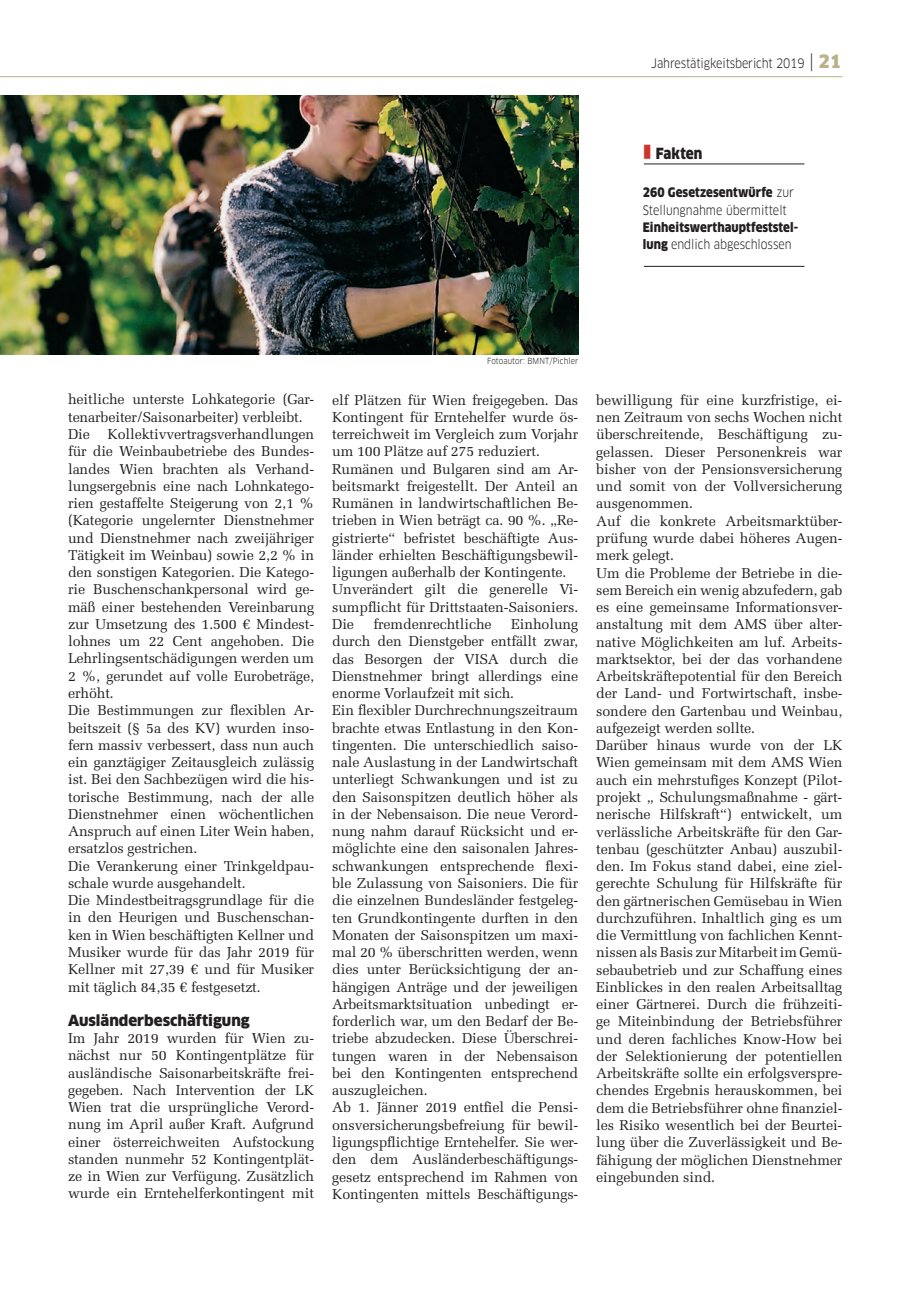
<style>
.page{position:relative;width:919px;height:1289px;background:#fff}
.page>*{position:absolute;margin:0;border:0;box-sizing:border-box;transform-origin:0 0}
.t1{font:900 15px "Clan OT";color:#231f20}
.t2{font:900 15px "Clan OT";color:#231f20;scale:.9 1}
.t3{font:14.25px/17.2px "Melior LT Std";letter-spacing:-.01em;color:#231f20}
.t4{font:12.75px/17.2px "Clan OT";letter-spacing:-.01em;color:#231f20;scale:.87 1}
.t5{font:900 12.75px/17.2px "Clan OT";letter-spacing:.01em;color:#231f20;scale:.9 1}
.t6{font:8.25px "Clan OT";letter-spacing:.01em;color:#231f20;scale:.9 1}
.s1{font-size:18px}
.s2{font-weight:900;font-size:18px;color:#b9b289}
.s3{color:#fff}
.s4{font-weight:900}
.s5{font-weight:400}
</style>
<div class="page">
<hr style="left:13px;top:76px;width:829px;height:1px;background:#b9b289">
<svg style="left:0;top:76px;width:13px;height:1px"></svg>
<hr style="left:643px;top:164px;width:161px;height:1px;background:#231f20">
<hr style="left:643px;top:266px;width:161px;height:1px;background:#231f20">
<img style="left:0;top:95px;width:578px;height:259px">
<p class="t4" style="left:651px;top:54px;width:220px">Jahrestätigkeitsbericht 2019 <span class="s1">|</span> <span class="s2">21</span></p>
<p class="t2" style="left:642px;top:145px;width:68px"><span class="s3">○</span> Fakten</p>
<p class="t4" style="left:642px;top:184px;width:175px"><span class="s4">260 Gesetzesentwürfe</span> zur<br>Stellungnahme übermittelt</p>
<p class="t5" style="left:642px;top:219px;width:174px">Einheitswerthauptfeststel&shy;lung <span class="s5">endlich abgeschlossen</span></p>
<p class="t3" style="left:68px;top:391px;width:247px">heitliche unterste Lohkategorie (Gar&shy;tenarbeiter/Saisonarbeiter) verbleibt.<br>Die Kollektivvertragsverhandlungen für die Weinbaubetriebe des Bundes&shy;landes Wien brachten als Verhand&shy;lungsergebnis eine nach Lohnkatego&shy;rien gestaffelte Steigerung von 2,1 % (Kategorie ungelernter Dienstnehmer und Dienstnehmer nach zweijähriger Tätigkeit im Weinbau) sowie 2,2 % in den sonstigen Kategorien. Die Katego&shy;rie Buschenschankpersonal wird ge&shy;mäß einer bestehenden Vereinbarung zur Umsetzung des 1.500 € Mindest&shy;lohnes um 22 Cent angehoben. Die Lehrlingsentschädigungen werden um 2 %, gerundet auf volle Eurobeträge, erhöht.<br>Die Bestimmungen zur flexiblen Ar&shy;beitszeit (§ 5a des KV) wurden inso&shy;fern massiv verbessert, dass nun auch ein ganztägiger Zeitausgleich zulässig ist. Bei den Sachbezügen wird die his&shy;torische Bestimmung, nach der alle Dienstnehmer einen wöchentlichen Anspruch auf einen Liter Wein haben, ersatzlos gestrichen.<br>Die Verankerung einer Trinkgeldpau&shy;schale wurde ausgehandelt.<br>Die Mindestbeitragsgrundlage für die in den Heurigen und Buschenschan&shy;ken in Wien beschäftigten Kellner und Musiker wurde für das Jahr 2019 für Kellner mit 27,39 € und für Musiker mit täglich 84,35 € festgesetzt.</p>
<p class="t1" style="left:68px;top:1011px;width:183px">Ausländerbeschäftigung</p>
<p class="t3" style="left:68px;top:1029px;width:247px;text-align:justify">Im Jahr 2019 wurden für Wien zu&shy;nächst nur 50 Kontingentplätze für ausländische Saisonarbeitskräfte frei&shy;gegeben. Nach Intervention der LK Wien trat die ursprüngliche Verord&shy;nung im April außer Kraft. Aufgrund einer österreichweiten Aufstockung standen nunmehr 52 Kontingentplät&shy;ze in Wien zur Verfügung. Zusätzlich wurde ein Erntehelferkontingent mit</p>
<p class="t6" style="left:487px;top:356px;width:103px">Fotoautor: BMNT/Pichler</p>
<p class="t3" style="left:332px;top:391px;width:247px">elf Plätzen für Wien freigegeben. Das Kontingent für Erntehelfer wurde ös&shy;terreichweit im Vergleich zum Vorjahr um 100 Plätze auf 275 reduziert.<br>Rumänen und Bulgaren sind am Ar&shy;beitsmarkt freigestellt. Der Anteil an Rumänen in landwirtschaftlichen Be&shy;trieben in Wien beträgt ca. 90 %. „Re&shy;gistrierte“ befristet beschäftigte Aus&shy;länder erhielten Beschäftigungsbewil&shy;ligungen außerhalb der Kontingente.<br>Unverändert gilt die generelle Vi&shy;sumpflicht für Drittstaaten-Saisoniers.<br>Die</p>
<p class="t3" style="left:332px;top:615px;width:247px;text-indent:179px">Einholung durch den Dienstgeber entfällt zwar, das Besorgen der VISA durch die Dienstnehmer bringt allerdings eine enorme Vorlaufzeit mit sich.<br>Ein flexibler Durchrechnungszeitraum brachte etwas Entlastung in den Kon&shy;tingenten. Die unterschiedlich saiso&shy;nale Auslastung in der Landwirtschaft unterliegt Schwankungen und ist zu den Saisonspitzen deutlich höher als in der Nebensaison. Die neue Verord&shy;nung nahm darauf Rücksicht und er&shy;möglichte eine den saisonalen Jahres&shy;schwankungen entsprechende flexi&shy;ble Zulassung von Saisoniers. Die für die einzelnen Bundesländer festgeleg&shy;ten Grundkontingente durften in den Monaten der Saisonspitzen um maxi&shy;mal 20 % überschritten werden, wenn dies unter Berücksichtigung der an&shy;hängigen Anträge und der jeweiligen Arbeitsmarktsituation unbedingt er&shy;forderlich war, um den Bedarf der Be&shy;triebe abzudecken. Diese Überschrei&shy;tungen waren in der Nebensaison bei den Kontingenten entsprechend auszugleichen.<br>Ab 1. Jänner 2019 entfiel die Pensi&shy;onsversicherungsbefreiung für bewil&shy;ligungspflichtige Erntehelfer. Sie wer&shy;den dem Ausländerbeschäftigungs&shy;gesetz entsprechend im Rahmen von Kontingenten mittels Beschäftigungs-</p>
<p class="t3" style="left:373px;top:615px;width:120px">fremdenrechtliche</p>
<p class="t3" style="left:596px;top:391px;width:247px">bewilligung für eine kurzfristige, ei&shy;nen Zeitraum von sechs Wochen nicht überschreitende, Beschäftigung zu&shy;gelassen. Dieser Personenkreis war bisher von der Pensionsversicherung und somit von der Vollversicherung ausgenommen.<br>Auf die konkrete Arbeitsmarktüber&shy;prüfung wurde dabei höheres Augen&shy;merk gelegt.<br>Um die Probleme der Betriebe in die&shy;sem Bereich ein wenig abzufedern, gab es eine gemeinsame Informationsver&shy;anstaltung mit dem AMS über alter&shy;native Möglichkeiten am luf. Arbeits&shy;marktsektor, bei der das vorhandene Arbeitskräftepotential für den Bereich der Land- und Fortwirtschaft, insbe&shy;sondere den Gartenbau und Weinbau, aufgezeigt werden sollte.<br>Darüber hinaus wurde von der LK Wien gemeinsam mit dem AMS Wien auch ein mehrstufiges Konzept (Pilot&shy;projekt „ Schulungsmaßnahme - gärt&shy;nerische Hilfskraft“) entwickelt, um verlässliche Arbeitskräfte für den Gar&shy;tenbau (geschützter Anbau) auszubil&shy;den. Im Fokus stand dabei, eine ziel&shy;gerechte Schulung für Hilfskräfte für den gärtnerischen Gemüsebau in Wien durchzuführen. Inhaltlich ging es um die Vermittlung von fachlichen Kennt&shy;nissen als Basis zur Mitarbeit im Gemü&shy;sebaubetrieb und zur Schaffung eines Einblickes in den realen Arbeitsalltag einer Gärtnerei. Durch die frühzeiti&shy;ge Miteinbindung der Betriebsführer und deren fachliches Know-How bei der Selektionierung der potentiellen Arbeitskräfte sollte ein erfolgsverspre&shy;chendes Ergebnis herauskommen, bei dem die Betriebsführer ohne finanziel&shy;les Risiko wesentlich bei der Beurtei&shy;lung über die Zuverlässigkeit und Be&shy;fähigung der möglichen Dienstnehmer eingebunden sind.</p>
</div>
